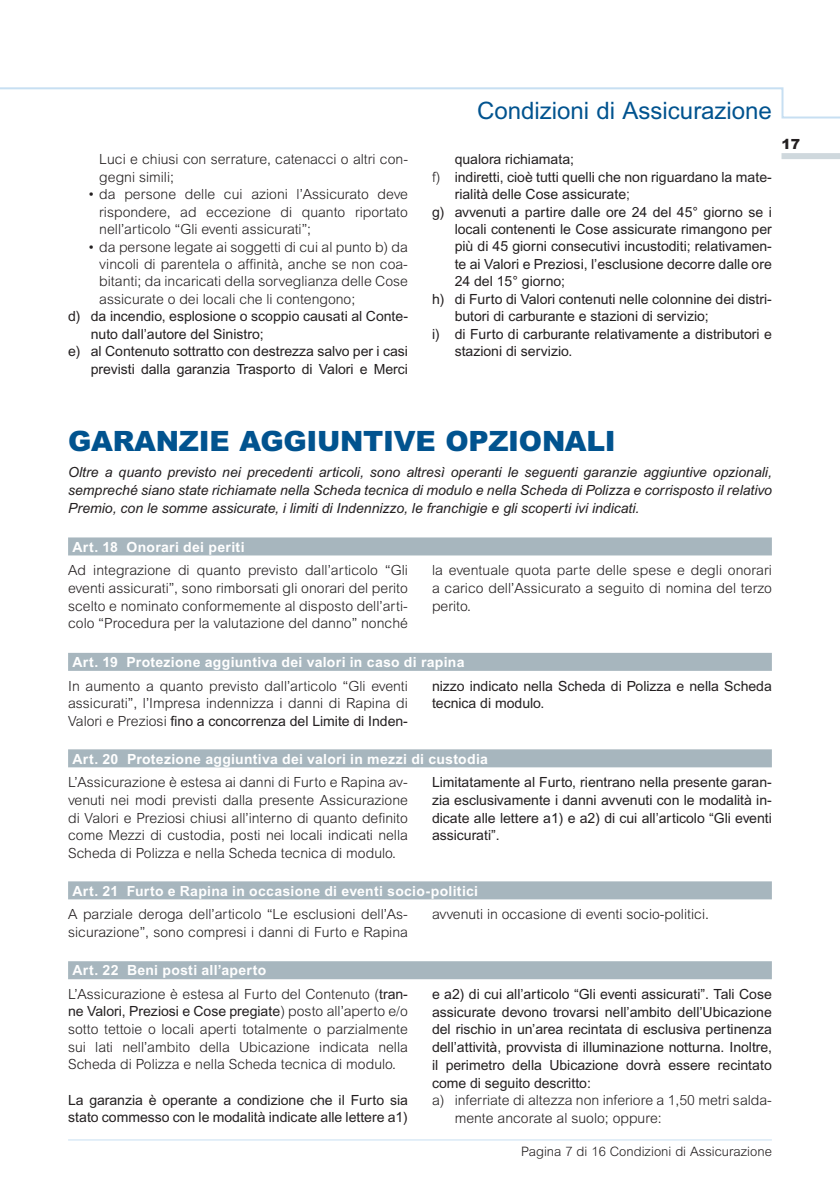
<style>
.page{position:relative;width:840px;height:1191px;background:#fff}
.page>*{position:absolute;margin:0;border:0;box-sizing:border-box;transform-origin:0 0}
.t1{font:900 28px "Arial";letter-spacing:-.01em;color:#01538f}
.t2{font:24px "Arial";color:#01538f}
.t3{font:300 14px/17.8px "Arial";color:#231f20;text-align:justify}
.t4{font:14px/17.8px "Arial";color:#231f20}
.t5{font:italic 14px/17.8px "Arial";color:#231f20;text-align:justify}
.t6{font:700 14px "Arial";letter-spacing:.02em;color:#fff}
.t7{font:900 14px "Arial";color:#231f20}
.t8{font:300 13px "Arial";color:#231f20}
.s1{font-weight:300}
.s2{font-weight:400}
.s3{font-weight:700;color:#fff}
</style>
<div class="page">
<div style="left:781px;top:153px;width:58px;height:6px;background:#cfd8dd"></div>
<svg style="left:0;top:87px;width:839px;height:32px"></svg>
<hr style="left:68px;top:1139px;width:703px;height:1px;background:#c7dff2">
<div style="left:68px;top:537px;width:703px;height:18px;background:#a7b6be"></div>
<div style="left:68px;top:653px;width:703px;height:18px;background:#a7b6be"></div>
<div style="left:68px;top:749px;width:703px;height:18px;background:#a7b6be"></div>
<div style="left:68px;top:881px;width:703px;height:18px;background:#a7b6be"></div>
<div style="left:68px;top:961px;width:703px;height:18px;background:#a7b6be"></div>
<p class="t3" style="left:99px;top:150px;width:310px">Luci e chiusi con serrature, catenacci o altri con&shy;gegni simili;</p>
<p class="t3" style="left:99px;top:185px;width:310px;text-indent:-11px">• da persone delle cui azioni l’Assicurato deve rispondere, ad eccezione di quanto riportato nell’articolo “Gli eventi assicurati”;</p>
<p class="t3" style="left:99px;top:238px;width:310px;text-indent:-11px">• da persone legate ai soggetti di cui al punto b) da vincoli di parentela o affinità, anche se non coa&shy;bitanti; da incaricati della sorveglianza delle Cose assicurate o dei locali che li contengono;</p>
<p class="t4" style="left:68px;top:307px;width:341px">d) da incendio, esplosione o scoppio causati al Conte-</p>
<p class="t4" style="left:91px;top:325px;width:174px">nuto dall’autore del Sinistro;</p>
<p class="t4" style="left:68px;top:342px;width:341px">e) al Contenuto sottratto con destrezza salvo per i casi</p>
<p class="t4" style="left:91px;top:360px;width:318px">previsti dalla garanzia Trasporto di Valori e Merci</p>
<h2 class="t2" style="left:477px;top:96px;width:296px">Condizioni di Assicurazione</h2>
<p class="t4" style="left:454px;top:150px;width:121px">qualora richiamata;</p>
<p class="t4" style="left:432px;top:168px;width:341px"><span class="s1">f)</span> indiretti, cioè tutti quelli che non riguardano la mate-</p>
<p class="t4" style="left:454px;top:185px;width:177px">rialità delle Cose assicurate<span class="s1">;</span></p>
<p class="t4" style="left:432px;top:203px;width:341px">g) avvenuti a partire dalle ore 24 del 45° giorno se i</p>
<p class="t4" style="left:454px;top:220px;width:318px">locali contenenti le Cose assicurate rimangono per</p>
<p class="t4" style="left:454px;top:238px;width:318px">più di 45 giorni consecutivi incustoditi; relativamen-</p>
<p class="t4" style="left:454px;top:255px;width:318px">te ai Valori e Preziosi, l’esclusione decorre dalle ore</p>
<p class="t4" style="left:454px;top:272px;width:112px">24 del 15° giorno;</p>
<p class="t4" style="left:432px;top:290px;width:341px">h) di Furto di Valori contenuti nelle colonnine dei distri-</p>
<p class="t4" style="left:454px;top:307px;width:255px">butori di carburante e stazioni di servizio;</p>
<p class="t4" style="left:432px;top:325px;width:341px">i) di Furto di carburante relativamente a distributori e</p>
<p class="t4" style="left:454px;top:342px;width:119px">stazioni di servizio.</p>
<p class="t7" style="left:781px;top:135px;width:20px">17</p>
<h1 class="t1" style="left:68px;top:423px;width:548px">GARANZIE AGGIUNTIVE OPZIONALI</h1>
<p class="t5" style="left:68px;top:463px;width:705px">Oltre a quanto previsto nei precedenti articoli, sono altresì operanti le seguenti garanzie aggiuntive opzionali, sempreché siano state richiamate nella Scheda tecnica di modulo e nella Scheda di Polizza e corrisposto il relativo Premio, con le somme assicurate, i limiti di Indennizzo, le franchigie e gli scoperti ivi indicati.</p>
<p class="t6" style="left:72px;top:538px;width:173px">Art. 18 Onorari dei periti</p>
<p class="t3" style="left:68px;top:561px;width:341px">Ad integrazione di quanto previsto dall’articolo “Gli eventi assicurati”, sono rimborsati gli onorari del perito scelto e nominato conformemente al disposto dell’arti&shy;colo “Procedura per la valutazione del danno” nonché</p>
<p class="t3" style="left:432px;top:561px;width:341px">la eventuale quota parte delle spese e degli onorari a carico dell’Assicurato a seguito di nomina del terzo perito.</p>
<p class="t6" style="left:72px;top:654px;width:393px">Art. 19 Protezione aggiuntiva dei valori in caso di rapina</p>
<p class="t3" style="left:68px;top:676px;width:341px">In aumento a quanto previsto dall’articolo “Gli eventi assicurati”, l’Impresa indennizza i danni di Rapina di Valori e Preziosi <span class="s2">fino a concorrenza del Limite di Inden-</span></p>
<p class="t4" style="left:432px;top:676px;width:341px">nizzo indicato nella Scheda di Polizza e nella Scheda tecnica di modulo.</p>
<p class="t6" style="left:72px;top:750px;width:417px">Art. 20 Protezione aggiuntiva dei valori in mezzi di custodia</p>
<p class="t3" style="left:68px;top:773px;width:341px">L’Assicurazione è estesa ai danni di Furto e Rapina av&shy;venuti nei modi previsti dalla presente Assicurazione di Valori e Preziosi chiusi all’interno di quanto definito come Mezzi di custodia, posti nei locali indicati nella Scheda di Polizza e nella Scheda tecnica di modulo.</p>
<p class="t4" style="left:432px;top:773px;width:341px;text-align:justify">Limitatamente al Furto, rientrano nella presente garan&shy;zia esclusivamente i danni avvenuti con le modalità in&shy;dicate alle lettere a1) e a2) di cui all’articolo “Gli eventi assicurati”.</p>
<p class="t6" style="left:72px;top:882px;width:407px">Art. 21 Furto e Rapina in occasione di eventi socio-politici</p>
<p class="t3" style="left:68px;top:905px;width:341px">A parziale deroga dell’articolo “Le esclusioni dell’As&shy;sicurazione”, sono compresi i danni di Furto e Rapina</p>
<p class="t3" style="left:432px;top:905px;width:278px">avvenuti in occasione di eventi socio-politici.</p>
<p class="t3" style="left:68px;top:958px;width:341px;line-height:23.4px;text-indent:4px"><span class="s3">Art. 22 Beni posti all’aperto<br></span>L’Assicurazione è estesa al Furto del Contenuto (<span class="s2">tran-</span></p>
<p class="t3" style="left:68px;top:1002px;width:341px"><span class="s2">ne Valori, Preziosi e Cose pregiate</span>) posto all’aperto e/o sotto tettoie o locali aperti totalmente o parzialmente sui lati nell’ambito della Ubicazione indicata nella Scheda di Polizza e nella Scheda tecnica di modulo.</p>
<p class="t4" style="left:68px;top:1091px;width:341px">La garanzia è operante a condizione che il Furto sia stato commesso con le modalità indicate alle lettere a1)</p>
<p class="t4" style="left:432px;top:985px;width:341px;text-align:justify">e a2) di cui all’articolo “Gli eventi assicurati”. Tali Cose assicurate devono trovarsi nell’ambito dell’Ubicazione del rischio in un’area recintata di esclusiva pertinenza dell’attività, provvista di illuminazione notturna. Inoltre, il perimetro della Ubicazione dovrà essere recintato come di seguito descritto:</p>
<p class="t3" style="left:454px;top:1091px;width:318px;text-indent:-23px">a) inferriate di altezza non inferiore a 1,50 metri salda&shy;mente ancorate al suolo; oppure:</p>
<p class="t8" style="left:521px;top:1144px;width:252px">Pagina 7 di 16 Condizioni di Assicurazione</p>
</div>
